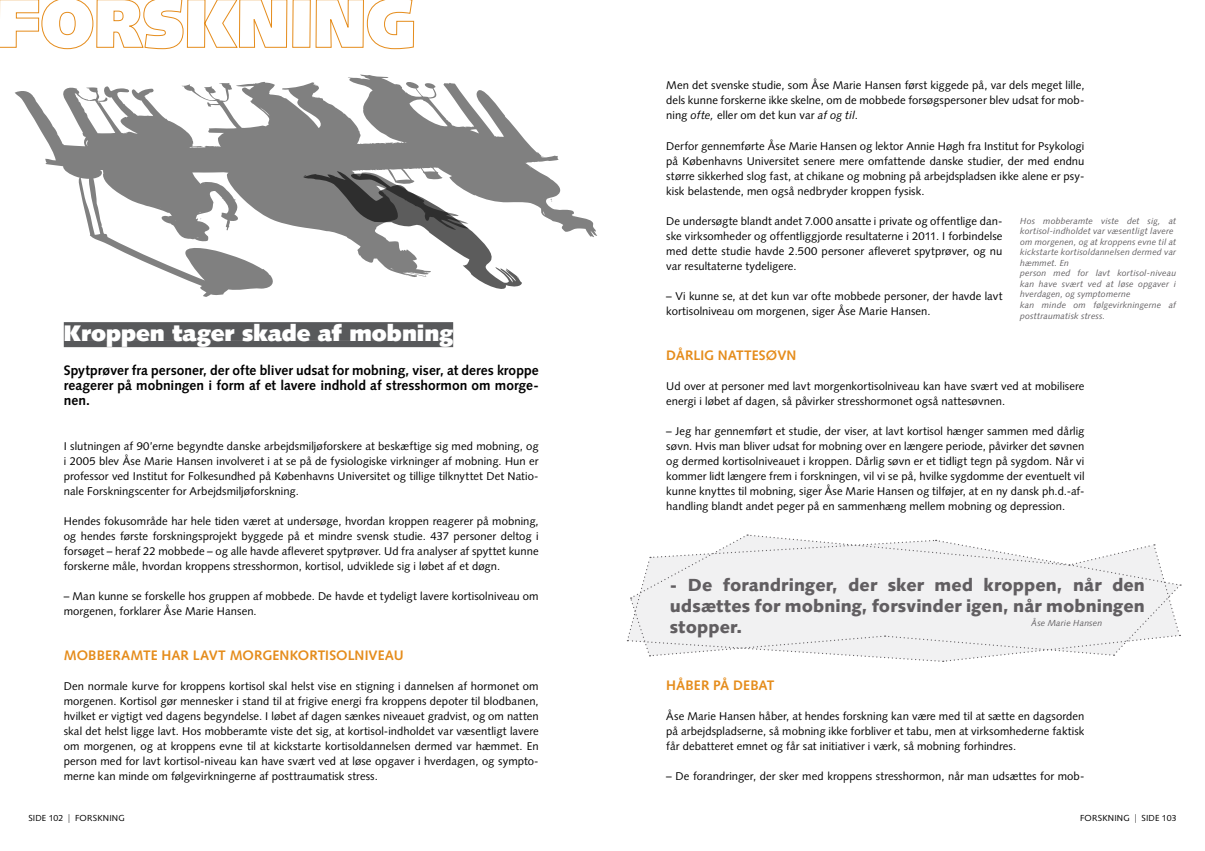
<style>
.page{position:relative;width:1205px;height:851px;background:#fff}
.page>*{position:absolute;margin:0;border:0;box-sizing:border-box;transform-origin:0 0}
.t1{font:900 22.5px "Syntax";color:#fff}
.t2{font:900 17.5px/21px "Syntax";letter-spacing:.005em;color:#615e61;text-align:justify}
.t3{font:700 13.75px/15px "Syntax";color:#000;text-align:justify}
.t4{font:700 13.75px "Syntax";color:#e58c1b}
.t5{font:11.25px/15px "Syntax";letter-spacing:.005em;color:#000;text-align:justify}
.t6{font:italic 8.75px/10.5px "Syntax";letter-spacing:.015em;color:#615e61}
.t7{font:8.75px "Syntax";letter-spacing:.02em;color:#000}
.s1{font-style:italic}
.s2{font-family:"Dax";font-weight:300}
</style>
<div class="page">
<svg style="left:0;top:0;width:414px;height:50px"></svg>
<svg style="left:627px;top:534px;width:554px;height:128px"></svg>
<div style="left:64px;top:322px;width:389px;height:19px;background:#58595b"></div>
<div style="left:64px;top:341px;width:389px;height:6px;background:#58595b"></div>
<svg style="left:15px;top:74px;width:582px;height:223px"></svg>
<svg style="left:303px;top:171px;width:219px;height:118px"></svg>
<p class="t5" style="left:666px;top:78px;width:420px">Men det svenske studie, som Åse Marie Hansen først kiggede på, var dels meget lille, dels kunne forskerne ikke skelne, om de mobbede forsøgspersoner blev udsat for mob&shy;ning <span class="s1">ofte,</span> eller om det kun var <span class="s1">af og til</span>.</p>
<p class="t5" style="left:666px;top:138px;width:420px">Derfor gennemførte Åse Marie Hansen og lektor Annie Høgh fra Institut for Psykologi på Københavns Universitet senere mere omfattende danske studier, der med endnu større sikkerhed slog fast, at chikane og mobning på arbejdspladsen ikke alene er psy&shy;kisk belastende, men også nedbryder kroppen fysisk.</p>
<p class="t5" style="left:666px;top:213px;width:338px">De undersøgte blandt andet 7.000 ansatte i private og offentlige dan&shy;ske virksomheder og offentliggjorde resultaterne i 2011. I forbindelse med dette studie havde 2.500 personer afleveret spytprøver, og nu var resultaterne tydeligere.</p>
<p class="t5" style="left:666px;top:288px;width:338px">– Vi kunne se, at det kun var ofte mobbede personer, der havde lavt kortisolniveau om morgenen, siger Åse Marie Hansen.</p>
<p class="t4" style="left:666px;top:347px;width:132px">DÅRLIG NATTESØVN</p>
<p class="t5" style="left:666px;top:378px;width:420px">Ud over at personer med lavt morgenkortisolniveau kan have svært ved at mobilisere energi i løbet af dagen, så påvirker stresshormonet også nattesøvnen.</p>
<p class="t5" style="left:666px;top:423px;width:420px">– Jeg har gennemført et studie, der viser, at lavt kortisol hænger sammen med dårlig søvn. Hvis man bliver udsat for mobning over en længere periode, påvirker det søvnen og dermed kortisolniveauet i kroppen. Dårlig søvn er et tidligt tegn på sygdom. Når vi kommer lidt længere frem i forskningen, vil vi se på, hvilke sygdomme der eventuelt vil kunne knyttes til mobning, siger Åse Marie Hansen og tilføjer, at en ny dansk ph.d.-af&shy;handling blandt andet peger på en sammenhæng mellem mobning og depression.</p>
<p class="t6" style="left:1020px;top:215px;width:157px">Hos mobberamte viste det sig, at kortisol-indholdet var væsentligt lavere om morgenen, og at kroppens evne til at kickstarte kortisoldannelsen dermed var hæmmet. En<br>person med for lavt kortisol-niveau kan have svært ved at løse opgaver i hverdagen, og symptomerne<br>kan minde om følgevirkningerne af posttraumatisk stress.</p>
<h1 class="t1" style="left:64px;top:319px;width:391px">Kroppen tager skade af mobning</h1>
<p class="t3" style="left:64px;top:362px;width:476px">Spytprøver fra personer, der ofte bliver udsat for mobning, viser, at deres kroppe reagerer på mobningen i form af et lavere indhold af stresshormon om morge&shy;nen.</p>
<p class="t5" style="left:64px;top:438px;width:476px">I slutningen af 90’erne begyndte danske arbejdsmiljøforskere at beskæftige sig med mobning, og i 2005 blev Åse Marie Hansen involveret i at se på de fysiologiske virkninger af mobning. Hun er professor ved Institut for Folkesundhed på Københavns Universitet og tillige tilknyttet Det Natio&shy;nale Forskningscenter for Arbejdsmiljøforskning.</p>
<p class="t5" style="left:64px;top:513px;width:476px">Hendes fokusområde har hele tiden været at undersøge, hvordan kroppen reagerer på mobning, og hendes første forskningsprojekt byggede på et mindre svensk studie. 437 personer deltog i forsøget – heraf 22 mobbede – og alle havde afleveret spytprøver. Ud fra analyser af spyttet kunne forskerne måle, hvordan kroppens stresshormon, kortisol, udviklede sig i løbet af et døgn.</p>
<p class="t5" style="left:64px;top:588px;width:476px">– Man kunne se forskelle hos gruppen af mobbede. De havde et tydeligt lavere kortisolniveau om morgenen, forklarer Åse Marie Hansen.</p>
<p class="t4" style="left:64px;top:647px;width:341px">MOBBERAMTE HAR LAVT MORGENKORTISOLNIVEAU</p>
<p class="t5" style="left:64px;top:678px;width:476px">Den normale kurve for kroppens kortisol skal helst vise en stigning i dannelsen af hormonet om morgenen. Kortisol gør mennesker i stand til at frigive energi fra kroppens depoter til blodbanen, hvilket er vigtigt ved dagens begyndelse. I løbet af dagen sænkes niveauet gradvist, og om natten skal det helst ligge lavt. Hos mobberamte viste det sig, at kortisol-indholdet var væsentligt lavere om morgenen, og at kroppens evne til at kickstarte kortisoldannelsen dermed var hæmmet. En person med for lavt kortisol-niveau kan have svært ved at løse opgaver i hverdagen, og sympto&shy;merne kan minde om følgevirkningerne af posttraumatisk stress.</p>
<p class="t7" style="left:28px;top:812px;width:98px">SIDE 102 <span class="s2">|</span> FORSKNING</p>
<p class="t7" style="left:1080px;top:812px;width:98px">FORSKNING <span class="s2">|</span> SIDE 103</p>
<h2 class="t2" style="left:670px;top:574px;width:476px">- De forandringer, der sker med kroppen, når den udsættes for mobning, forsvinder igen, når mobningen stopper.</h2>
<p class="t6" style="left:1031px;top:617px;width:72px">Åse Marie Hansen</p>
<p class="t4" style="left:666px;top:677px;width:110px">HÅBER PÅ DEBAT</p>
<p class="t5" style="left:666px;top:708px;width:420px">Åse Marie Hansen håber, at hendes forskning kan være med til at sætte en dagsorden på arbejdspladserne, så mobning ikke forbliver et tabu, men at virksomhederne faktisk får debatteret emnet og får sat initiativer i værk, så mobning forhindres.</p>
<p class="t5" style="left:666px;top:768px;width:420px">– De forandringer, der sker med kroppens stresshormon, når man udsættes for mob-</p>
</div>
